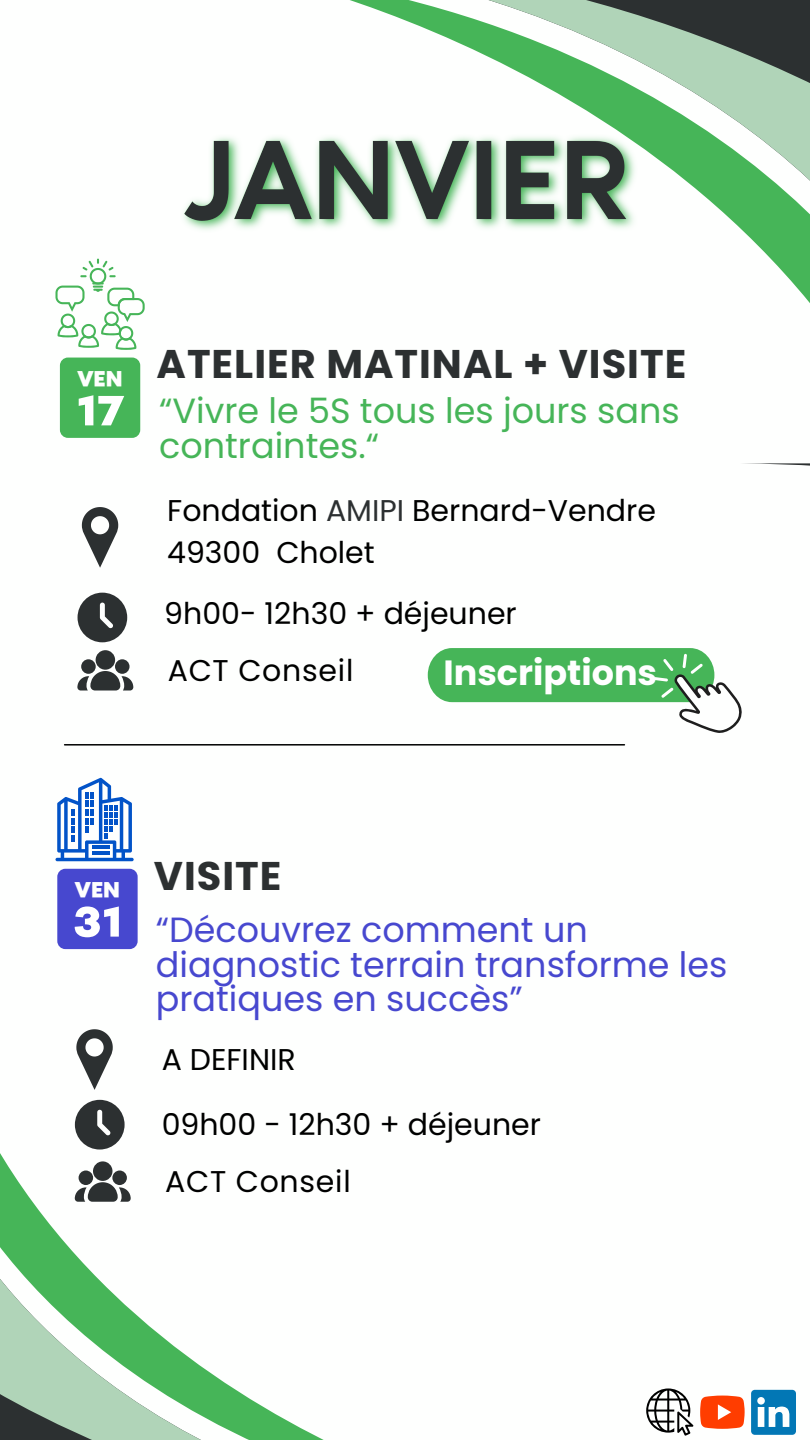
<style>
.page{position:relative;width:810px;height:1440px;background:#fff}
.page>*{position:absolute;margin:0;border:0;box-sizing:border-box;transform-origin:0 0}
.t1{font:53.4px "RTL Media Pro Medium";color:#fff}
.t2{font:700 40px "Poppins";letter-spacing:.025em;color:#2c3031}
.t3{font:35px/34.5px "Poppins";color:#4748cf}
.t4{font:35px/34.5px "Poppins";color:#46b558}
.t5{font:700 35px "Poppins";color:#fff}
.t6{font:30px "Poppins";color:#000}
.t7{font:30px "Poppins";letter-spacing:.025em;color:#000}
.t8{font:27.3px "RTL Media Pro Medium";color:#fefffe}
.s1{color:#2c3031}
</style>
<div class="page">
<svg style="left:0;top:1099px;width:127px;height:108px"></svg>
<svg style="left:0;top:1207px;width:324px;height:233px"></svg>
<svg style="left:350px;top:0;width:460px;height:303px"></svg>
<img style="left:183px;top:116px;width:461px;height:153px">
<div style="left:60px;top:358px;width:80px;height:80px;background:#46b558;border-radius:8px"></div>
<svg style="left:82px;top:507px;width:36px;height:61px"></svg>
<svg style="left:78px;top:593px;width:49px;height:49px"></svg>
<div style="left:96px;top:650px;width:19px;height:20px;background:#2c3031;border-radius:50%"></div>
<div style="left:115px;top:659px;width:15px;height:15px;background:#2c3031;border-radius:50%"></div>
<div style="left:81px;top:659px;width:15px;height:15px;background:#2c3031;border-radius:50%"></div>
<svg style="left:78px;top:671px;width:55px;height:20px"></svg>
<hr style="left:65px;top:744px;width:559px;height:2px;background:#000">
<svg style="left:751px;top:1390px;width:45px;height:45px"></svg>
<svg style="left:700px;top:1396px;width:45px;height:33px"></svg>
<svg style="left:646px;top:1388px;width:47px;height:48px"></svg>
<svg style="left:55px;top:259px;width:90px;height:91px"></svg>
<svg style="left:428px;top:464px;width:382px;height:282px"></svg>
<div style="left:57px;top:869px;width:81px;height:80px;background:#4748cf;border-radius:8px"></div>
<svg style="left:76px;top:1029px;width:37px;height:61px"></svg>
<svg style="left:75px;top:1100px;width:49px;height:49px"></svg>
<div style="left:93px;top:1161px;width:19px;height:20px;background:#2c3031;border-radius:50%"></div>
<div style="left:112px;top:1171px;width:15px;height:14px;background:#2c3031;border-radius:50%"></div>
<div style="left:79px;top:1171px;width:14px;height:14px;background:#2c3031;border-radius:50%"></div>
<svg style="left:75px;top:1182px;width:56px;height:20px"></svg>
<svg style="left:55px;top:778px;width:78px;height:83px"></svg>
<hr style="left:92px;top:846px;width:17px;height:3px;background:#0253c8">
<hr style="left:92px;top:851px;width:17px;height:3px;background:#0253c8">
<h4 class="t8" style="left:77px;top:366px;width:47px">VEN</h4>
<p class="t1" style="left:76px;top:387px;width:49px">17</p>
<p class="t2" style="left:157px;top:336px;width:531px">ATELIER MATINAL + VISITE</p>
<h2 class="t4" style="left:159px;top:394px;width:522px">“Vivre le 5S tous les jours sans contraintes.“</h2>
<h5 class="t6" style="left:167px;top:490px;width:490px">Fondation <span class="s1">AMIPI</span> Bernard-Vendre</h5>
<p class="t6" style="left:167px;top:532px;width:209px">49300 Cholet</p>
<p class="t6" style="left:164px;top:592px;width:354px">9h00- 12h30 + déjeuner</p>
<p class="t7" style="left:168px;top:649px;width:187px">ACT Conseil</p>
<p class="t5" style="left:444px;top:648px;width:215px">Inscriptions</p>
<p class="t8" style="left:75px;top:878px;width:47px">VEN</p>
<p class="t1" style="left:73px;top:899px;width:51px">31</p>
<h3 class="t2" style="left:154px;top:848px;width:129px">VISITE</h3>
<p class="t3" style="left:156px;top:913px;width:573px">“Découvrez comment un diagnostic terrain transforme les pratiques en succès”</p>
<p class="t6" style="left:162px;top:1039px;width:136px">A DEFINIR</p>
<p class="t6" style="left:162px;top:1104px;width:381px">09h00 - 12h30 + déjeuner</p>
<p class="t7" style="left:165px;top:1161px;width:187px">ACT Conseil</p>
</div>
